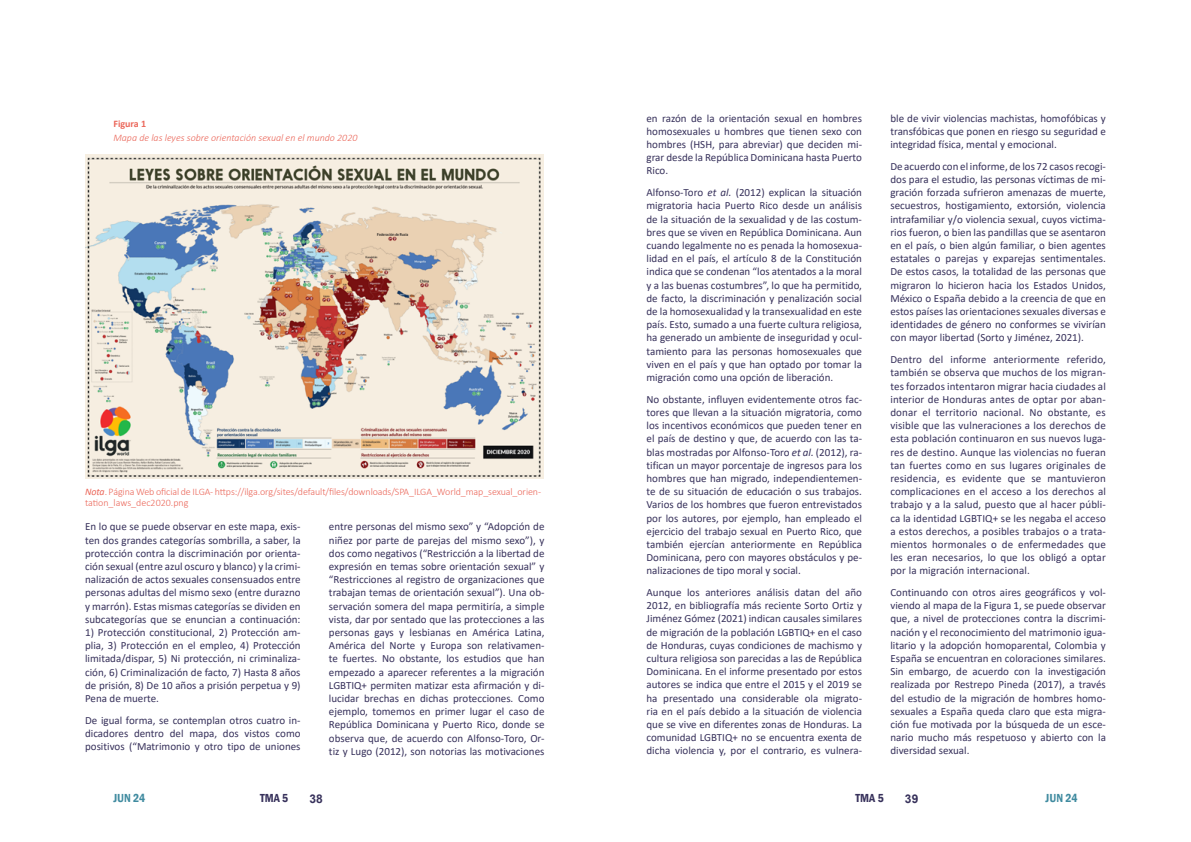
<style>
.page{position:relative;width:1191px;height:842px;background:#fff}
.page>*{position:absolute;margin:0;border:0;box-sizing:border-box;transform-origin:0 0}
.t1{font:600 condensed 12px "Franklin Gothic";color:#408ba0}
.t2{font:600 condensed 12px "Franklin Gothic";color:#37315b}
.t3{font:700 12px "Arial";color:#37315b}
.t4{font:11px/13.2px "Calibri";color:#37315b;text-align:justify}
.t5{font:300 10px/10.6px "Calibri";letter-spacing:-.01em;color:#eb675a}
.t6{font:italic 300 10px "Calibri";color:#eb675a}
.t7{font:700 10px "Calibri";color:#eb675a}
.s1{font-weight:400;font-style:italic}
.s2{font-style:italic}
</style>
<div class="page">
<img style="left:85px;top:155px;width:458px;height:323px">
<p class="t7" style="left:113px;top:116px;width:34px">Figura 1</p>
<p class="t6" style="left:113px;top:132px;width:246px">Mapa de las leyes sobre orientación sexual en el mundo 2020</p>
<p class="t5" style="left:85px;top:486px;width:457px"><span class="s1">Nota</span>. Página Web oficial de ILGA - https://ilga.org/sites/default/files/downloads/SPA_ILGA_World_map_sexual_orien&shy;tation_laws_dec2020.png</p>
<p class="t4" style="left:85px;top:520px;width:217px">En lo que se puede observar en este mapa, exis&shy;ten dos grandes categorías sombrilla, a saber, la protección contra la discriminación por orienta&shy;ción sexual (entre azul oscuro y blanco) y la crimi&shy;nalización de actos sexuales consensuados entre personas adultas del mismo sexo (entre durazno y marrón). Estas mismas categorías se dividen en subcategorías que se enuncian a continuación:</p>
<p class="t4" style="left:85px;top:625px;width:217px">1) Protección constitucional, 2) Protección am&shy;plia, 3) Protección en el empleo, 4) Protección limitada/dispar, 5) Ni protección, ni criminaliza&shy;ción, 6) Criminalización de facto, 7) Hasta 8 años de prisión, 8) De 10 años a prisión perpetua y 9)<br>Pena de muerte.</p>
<p class="t4" style="left:85px;top:713px;width:217px">De igual forma, se contemplan otros cuatro in&shy;dicadores dentro del mapa, dos vistos como positivos (“Matrimonio y otro tipo de uniones</p>
<p class="t4" style="left:329px;top:520px;width:217px">entre personas del mismo sexo” y “Adopción de niñez por parte de parejas del mismo sexo”), y dos como negativos (“Restricción a la libertad de expresión en temas sobre orientación sexual” y “Restricciones al registro de organizaciones que trabajan temas de orientación sexual”). Una ob&shy;servación somera del mapa permitiría, a simple vista, dar por sentado que las protecciones a las personas gays y lesbianas en América Latina, América del Norte y Europa son relativamen&shy;te fuertes. No obstante, los estudios que han empezado a aparecer referentes a la migración LGBTIQ+ permiten matizar esta afirmación y di&shy;lucidar brechas en dichas protecciones. Como ejemplo, tomemos en primer lugar el caso de República Dominicana y Puerto Rico, donde se observa que, de acuerdo con Alfonso-Toro, Or&shy;tiz y Lugo (2012), son notorias las motivaciones</p>
<p class="t4" style="left:646px;top:111px;width:217px">en razón de la orientación sexual en hombres homosexuales u hombres que tienen sexo con hombres (HSH, para abreviar) que deciden mi&shy;grar desde la República Dominicana hasta Puerto Rico.</p>
<p class="t4" style="left:646px;top:186px;width:217px">Alfonso-Toro <span class="s2">et al.</span> (2012) explican la situación migratoria hacia Puerto Rico desde un análisis de la situación de la sexualidad y de las costum&shy;bres que se viven en República Dominicana. Aun cuando legalmente no es penada la homosexua&shy;lidad en el país, el artículo 8 de la Constitución indica que se condenan “los atentados a la moral y a las buenas costumbres”, lo que ha permitido, de facto, la discriminación y penalización social de la homosexualidad y la transexualidad en este país. Esto, sumado a una fuerte cultura religiosa, ha generado un ambiente de inseguridad y ocul&shy;tamiento para las personas homosexuales que viven en el país y que han optado por tomar la migración como una opción de liberación.</p>
<p class="t4" style="left:646px;top:392px;width:217px">No obstante, influyen evidentemente otros fac&shy;tores que llevan a la situación migratoria, como los incentivos económicos que pueden tener en el país de destino y que, de acuerdo con las ta&shy;blas mostradas por Alfonso-Toro <span class="s2">et al.</span> (2012), ra&shy;tifican un mayor porcentaje de ingresos para los hombres que han migrado, independientemen&shy;te de su situación de educación o sus trabajos.<br>Varios de los hombres que fueron entrevistados por los autores, por ejemplo, han empleado el ejercicio del trabajo sexual en Puerto Rico, que también ejercían anteriormente en República Dominicana, pero con mayores obstáculos y pe&shy;nalizaciones de tipo moral y social.</p>
<p class="t4" style="left:646px;top:585px;width:217px">Aunque los anteriores análisis datan del año 2012, en bibliografía más reciente Sorto Ortiz y Jiménez Gómez (2021) indican causales similares de migración de la población LGBTIQ+ en el caso de Honduras, cuyas condiciones de machismo y cultura religiosa son parecidas a las de República Dominicana. En el informe presentado por estos autores se indica que entre el 2015 y el 2019 se ha presentado una considerable ola migrato&shy;ria en el país debido a la situación de violencia que se vive en diferentes zonas de Honduras. La comunidad LGBTIQ+ no se encuentra exenta de dicha violencia y, por el contrario, es vulnera-</p>
<p class="t4" style="left:890px;top:111px;width:217px">ble de vivir violencias machistas, homofóbicas y transfóbicas que ponen en riesgo su seguridad e integridad física, mental y emocional.</p>
<p class="t4" style="left:890px;top:159px;width:217px">De acuerdo con el informe, de los 72 casos recogi&shy;dos para el estudio, las personas víctimas de mi&shy;gración forzada sufrieron amenazas de muerte, secuestros, hostigamiento, extorsión, violencia intrafamiliar y/o violencia sexual, cuyos victima&shy;rios fueron, o bien las pandillas que se asentaron en el país, o bien algún familiar, o bien agentes estatales o parejas y exparejas sentimentales.<br>De estos casos, la totalidad de las personas que migraron lo hicieron hacia los Estados Unidos, México o España debido a la creencia de que en estos países las orientaciones sexuales diversas e identidades de género no conformes se vivirían con mayor libertad (Sorto y Jiménez, 2021).</p>
<p class="t4" style="left:890px;top:353px;width:217px">Dentro del informe anteriormente referido, también se observa que muchos de los migran&shy;tes forzados intentaron migrar hacia ciudades al interior de Honduras antes de optar por aban&shy;donar el territorio nacional. No obstante, es visible que las vulneraciones a los derechos de esta población continuaron en sus nuevos luga&shy;res de destino. Aunque las violencias no fueran tan fuertes como en sus lugares originales de residencia, es evidente que se mantuvieron complicaciones en el acceso a los derechos al trabajo y a la salud, puesto que al hacer públi&shy;ca la identidad LGBTIQ+ se les negaba el acceso a estos derechos, a posibles trabajos o a trata&shy;mientos hormonales o de enfermedades que les eran necesarios, lo que los obligó a optar por la migración internacional.</p>
<p class="t4" style="left:890px;top:585px;width:217px">Continuando con otros aires geográficos y vol&shy;viendo al mapa de la Figura 1, se puede observar que, a nivel de protecciones contra la discrimi&shy;nación y el reconocimiento del matrimonio igua&shy;litario y la adopción homoparental, Colombia y España se encuentran en coloraciones similares.<br>Sin embargo, de acuerdo con la investigación realizada por Restrepo Pineda (2017), a través del estudio de la migración de hombres homo&shy;sexuales a España queda claro que esta migra&shy;ción fue motivada por la búsqueda de un esce&shy;nario mucho más respetuoso y abierto con la diversidad sexual.</p>
<p class="t1" style="left:113px;top:790px;width:33px">JUN 24</p>
<p class="t2" style="left:260px;top:790px;width:30px">TMA 5</p>
<p class="t3" style="left:309px;top:790px;width:15px">38</p>
<p class="t2" style="left:855px;top:790px;width:30px">TMA 5</p>
<p class="t3" style="left:905px;top:790px;width:15px">39</p>
<p class="t1" style="left:1045px;top:790px;width:33px">JUN 24</p>
</div>
